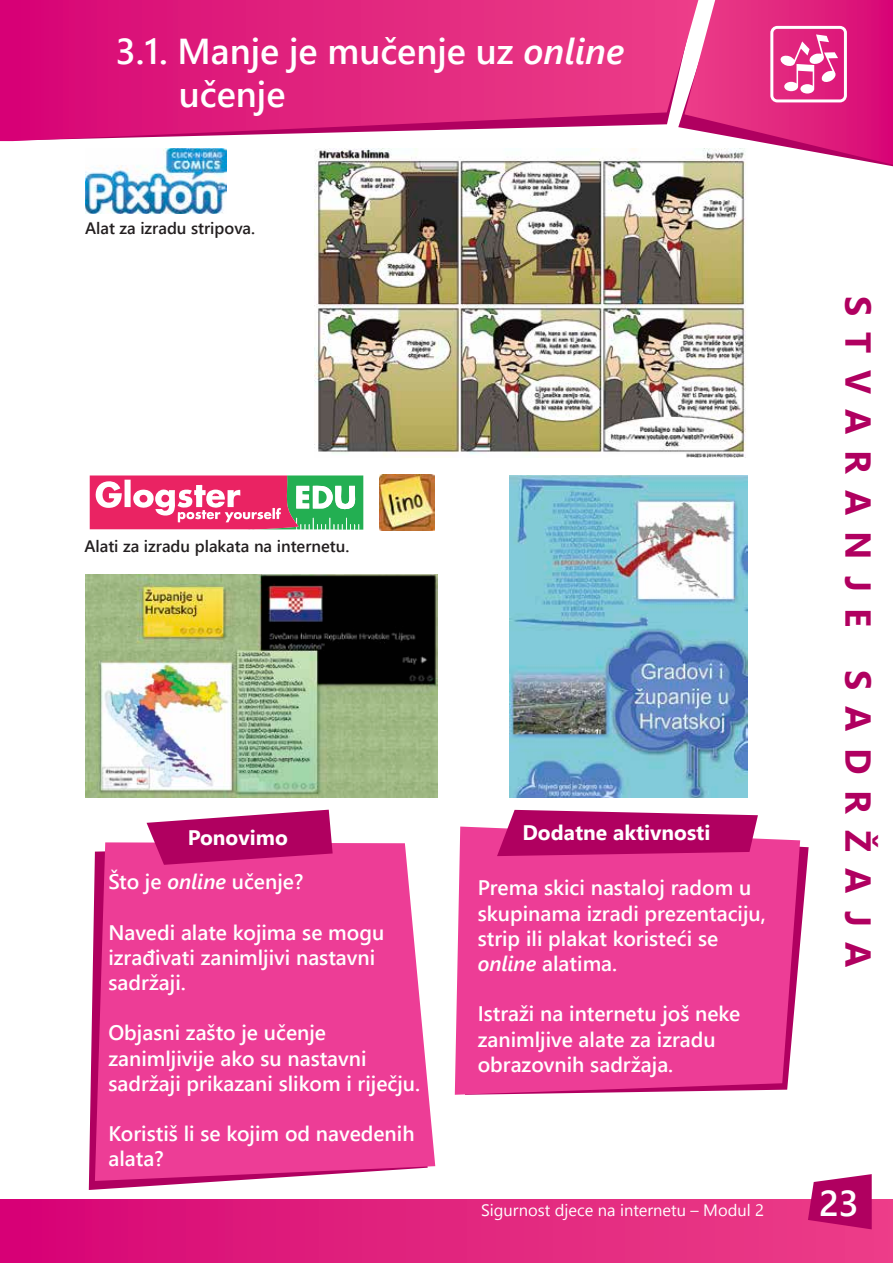
<style>
.page{position:relative;width:893px;height:1263px;background:#fff}
.page>*{position:absolute;margin:0;border:0;box-sizing:border-box;transform-origin:0 0}
.t1{font:600 36px/43.2px "Segoe UI";color:#fff}
.t2{font:700 36px "Segoe UI";letter-spacing:.45em;color:#b00060}
.t3{font:600 21px/25.2px "Segoe UI";color:#fff}
.t4{font:700 21px "Segoe UI";color:#fff}
.t5{font:600 16.5px "Segoe UI";color:#231f20}
.t6{font:16.5px "Segoe UI";color:#fff}
.s1{font-style:italic}
</style>
<div class="page">
<svg style="left:0;top:0;width:678px;height:141px;background:#e02d84"></svg>
<div style="left:0;top:1199px;width:893px;height:64px;background:linear-gradient(to right,#d70575,#ec4088)"></div>
<svg style="left:808px;top:1174px;width:64px;height:55px;background:#bd1f73"></svg>
<svg style="left:678px;top:0;width:215px;height:167px"></svg>
<img style="left:314px;top:149px;width:434px;height:308px">
<img style="left:85px;top:148px;width:142px;height:66px">
<svg style="left:90px;top:475px;width:273px;height:55px"></svg>
<img style="left:510px;top:476px;width:237px;height:322px">
<img style="left:380px;top:475px;width:55px;height:55px">
<img style="left:85px;top:574px;width:352px;height:224px">
<svg style="left:800px;top:840px;width:9px;height:104px"></svg>
<svg style="left:455px;top:826px;width:345px;height:269px;background:#ec4399"></svg>
<svg style="left:497px;top:810px;width:261px;height:46px;background:#ba176f"></svg>
<svg style="left:89px;top:852px;width:136px;height:338px"></svg>
<svg style="left:95px;top:842px;width:340px;height:339px;background:#ec479a"></svg>
<svg style="left:147px;top:810px;width:186px;height:55px;background:#c1277a"></svg>
<h1 class="t1" style="left:179px;top:29px;width:447px;text-indent:-63px">3.1. Manje je mučenje uz <span class="s1">online </span>učenje</h1>
<p class="t5" style="left:85px;top:215px;width:172px">Alat za izradu stripova.</p>
<p class="t5" style="left:84px;top:533px;width:267px">Alati za izradu plakata na internetu.</p>
<p class="t4" style="left:188px;top:820px;width:102px">Ponovimo</p>
<p class="t4" style="left:522px;top:816px;width:189px">Dodatne aktivnosti</p>
<p class="t3" style="left:108px;top:869px;width:196px">Što je <span class="s1">online</span> učenje?</p>
<p class="t3" style="left:108px;top:919px;width:277px">Navedi alate kojima se mogu izrađivati zanimljivi nastavni sadržaji.</p>
<p class="t3" style="left:108px;top:1020px;width:313px">Objasni zašto je učenje zanimljivije ako su nastavni sadržaji prikazani slikom i riječju.</p>
<p class="t3" style="left:108px;top:1121px;width:308px">Koristiš li se kojim od navedenih alata?</p>
<p class="t3" style="left:478px;top:875px;width:290px">Prema skici nastaloj radom u skupinama izradi prezentaciju, strip ili plakat koristeći se <span class="s1">online</span> alatima.</p>
<p class="t3" style="left:478px;top:1001px;width:264px">Istraži na internetu još neke zanimljive alate za izradu obrazovnih sadržaja.</p>
<p class="t6" style="left:481px;top:1197px;width:285px">Sigurnost djece na internetu – Modul 2</p>
<h1 class="t2" style="left:887px;top:295px;width:673px;rotate:90deg">STVARANJE SADRŽAJA</h1>
<h1 class="t1" style="left:819px;top:1181px;width:41px">23</h1>
</div>
